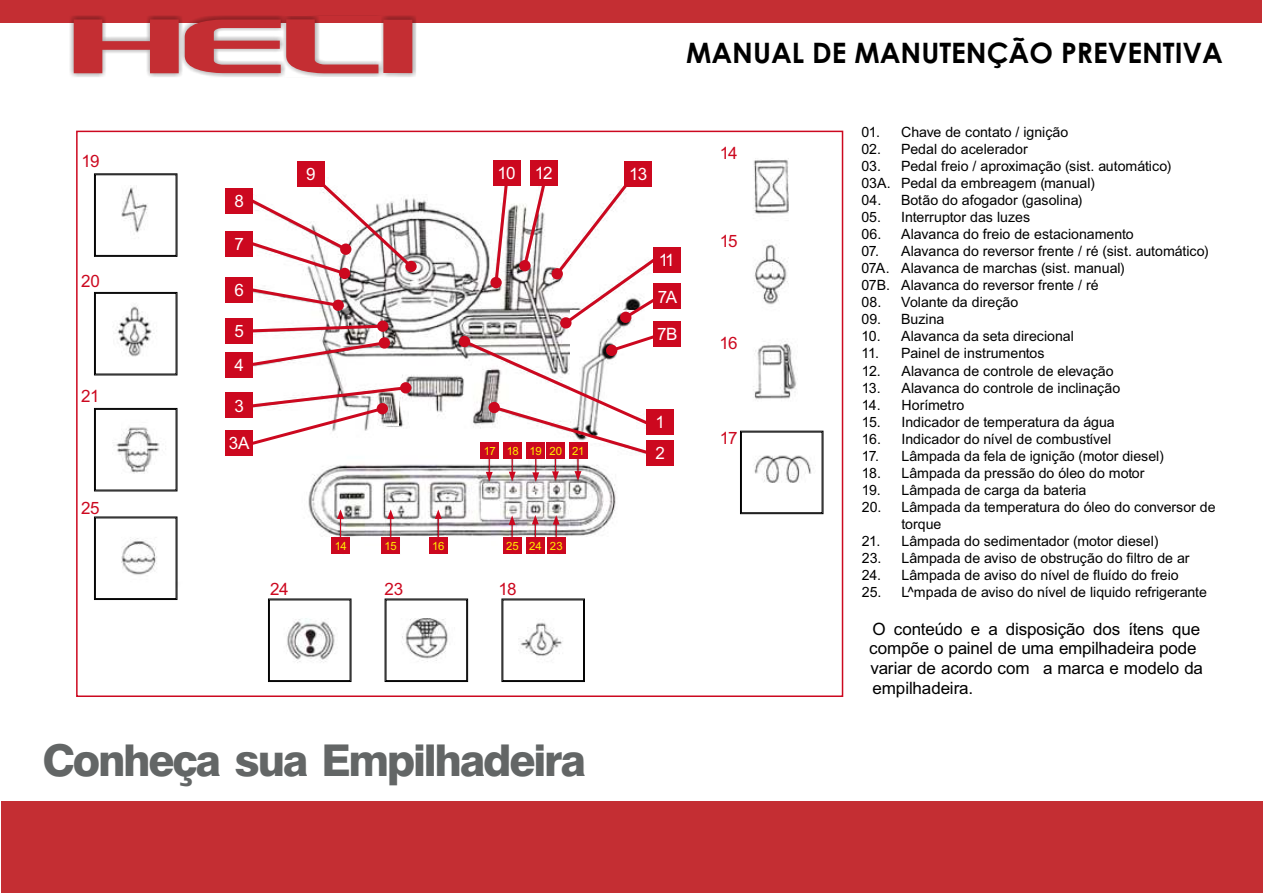
<style>
.page{position:relative;width:1263px;height:893px;background:#fff}
.page>*{position:absolute;margin:0;border:0;box-sizing:border-box;transform-origin:0 0}
.t1{font:800 43.8px "Swiss 721 BT";letter-spacing:-.05em;color:#636666}
.t2{font:700 28.2px "Century Gothic";color:#000}
.t3{font:16.95px/19.6px "Arial";letter-spacing:-.01em;color:#000}
.t4{font:16.95px/30.5px "Arial";letter-spacing:-.06em;color:#fff}
.t5{font:16.95px "Arial";letter-spacing:-.045em;color:#cc081f}
.t6{font:14.25px/17px "Arial";color:#000}
.t7{font:11.4px "Arial";letter-spacing:-.025em;color:#ffed00}
</style>
<div class="page">
<img style="left:94px;top:158px;width:730px;height:524px">
<svg style="left:405px;top:261px;width:12px;height:11px"></svg>
<svg style="left:246px;top:180px;width:169px;height:97px"></svg>
<div style="left:339px;top:268px;width:11px;height:11px;background:#cc081f;border-radius:50%"></div>
<svg style="left:247px;top:286px;width:95px;height:23px"></svg>
<div style="left:333px;top:300px;width:11px;height:11px;background:#cc081f;border-radius:50%"></div>
<svg style="left:377px;top:320px;width:11px;height:12px"></svg>
<svg style="left:248px;top:323px;width:140px;height:45px"></svg>
<div style="left:379px;top:337px;width:11px;height:12px;background:#cc081f;border-radius:50%"></div>
<hr style="left:512px;top:523px;width:1px;height:31px;background:#cc081f">
<svg style="left:509px;top:515px;width:7px;height:10px"></svg>
<hr style="left:535px;top:522px;width:1px;height:31px;background:#cc081f">
<svg style="left:532px;top:515px;width:7px;height:9px"></svg>
<hr style="left:556px;top:522px;width:1px;height:32px;background:#cc081f">
<svg style="left:553px;top:515px;width:7px;height:10px"></svg>
<hr style="left:438px;top:517px;width:1px;height:37px;background:#cc081f">
<svg style="left:435px;top:509px;width:7px;height:10px"></svg>
<hr style="left:390px;top:517px;width:1px;height:37px;background:#cc081f">
<svg style="left:387px;top:509px;width:7px;height:10px"></svg>
<hr style="left:340px;top:517px;width:1px;height:37px;background:#cc081f">
<svg style="left:337px;top:509px;width:7px;height:10px"></svg>
<svg style="left:94px;top:516px;width:83px;height:84px"></svg>
<div style="left:95px;top:518px;width:81px;height:81px;border:1px solid #000"></div>
<svg style="left:94px;top:408px;width:83px;height:83px"></svg>
<div style="left:95px;top:409px;width:81px;height:81px;border:1px solid #000"></div>
<svg style="left:94px;top:292px;width:83px;height:83px"></svg>
<div style="left:95px;top:293px;width:81px;height:81px;border:1px solid #000"></div>
<svg style="left:94px;top:173px;width:83px;height:84px"></svg>
<div style="left:95px;top:175px;width:81px;height:81px;border:1px solid #000"></div>
<svg style="left:268px;top:598px;width:83px;height:84px"></svg>
<div style="left:269px;top:600px;width:81px;height:81px;border:1px solid #000"></div>
<svg style="left:385px;top:598px;width:83px;height:84px"></svg>
<div style="left:386px;top:600px;width:81px;height:81px;border:1px solid #000"></div>
<svg style="left:501px;top:598px;width:84px;height:84px"></svg>
<div style="left:503px;top:600px;width:81px;height:81px;border:1px solid #000"></div>
<svg style="left:740px;top:431px;width:83px;height:83px"></svg>
<div style="left:741px;top:432px;width:81px;height:81px;border:1px solid #000"></div>
<div style="left:297px;top:161px;width:27px;height:25px;background:#cc081f"></div>
<div style="left:493px;top:160px;width:27px;height:26px;background:#cc081f"></div>
<div style="left:530px;top:160px;width:27px;height:26px;background:#cc081f"></div>
<div style="left:625px;top:162px;width:27px;height:25px;background:#cc081f"></div>
<div style="left:654px;top:247px;width:27px;height:25px;background:#cc081f"></div>
<div style="left:647px;top:409px;width:27px;height:26px;background:#cc081f"></div>
<div style="left:647px;top:440px;width:27px;height:25px;background:#cc081f"></div>
<div style="left:226px;top:393px;width:27px;height:25px;background:#cc081f"></div>
<div style="left:226px;top:352px;width:27px;height:26px;background:#cc081f"></div>
<div style="left:226px;top:318px;width:27px;height:25px;background:#cc081f"></div>
<div style="left:226px;top:277px;width:27px;height:26px;background:#cc081f"></div>
<div style="left:226px;top:231px;width:27px;height:25px;background:#cc081f"></div>
<div style="left:226px;top:188px;width:27px;height:26px;background:#cc081f"></div>
<div style="left:547px;top:537px;width:18px;height:17px;background:#cc081f"></div>
<div style="left:526px;top:537px;width:18px;height:17px;background:#cc081f"></div>
<div style="left:503px;top:537px;width:18px;height:17px;background:#cc081f"></div>
<div style="left:429px;top:537px;width:18px;height:17px;background:#cc081f"></div>
<div style="left:382px;top:537px;width:18px;height:17px;background:#cc081f"></div>
<div style="left:332px;top:537px;width:18px;height:17px;background:#cc081f"></div>
<div style="left:400px;top:382px;width:11px;height:11px;background:#cc081f;border-radius:50%"></div>
<div style="left:459px;top:336px;width:11px;height:11px;background:#cc081f;border-radius:50%"></div>
<div style="left:226px;top:430px;width:27px;height:26px;background:#cc081f"></div>
<svg style="left:248px;top:384px;width:161px;height:63px"></svg>
<div style="left:377px;top:403px;width:11px;height:11px;background:#cc081f;border-radius:50%"></div>
<div style="left:654px;top:284px;width:27px;height:25px;background:#cc081f"></div>
<svg style="left:461px;top:180px;width:200px;height:302px"></svg>
<div style="left:606px;top:345px;width:11px;height:11px;background:#cc081f;border-radius:50%"></div>
<div style="left:654px;top:321px;width:27px;height:26px;background:#cc081f"></div>
<div style="left:0;top:0;width:1261px;height:22px;background:#c42e33"></div>
<div style="left:2px;top:801px;width:1261px;height:92px;background:#c42e33"></div>
<div style="left:70px;top:15px;width:346px;height:62px;background:#383336;opacity:.49"></div>
<svg style="left:74px;top:19px;width:338px;height:54px"></svg>
<h2 class="t2" style="left:686px;top:41px;width:539px">MANUAL DE MANUTENÇÃO PREVENTIVA</h2>
<p class="t5" style="left:81px;top:155px;width:20px">19</p>
<p class="t5" style="left:81px;top:275px;width:20px">20</p>
<p class="t5" style="left:81px;top:389px;width:20px">21</p>
<p class="t5" style="left:81px;top:502px;width:20px">25</p>
<p class="t4" style="left:234px;top:188px;width:11px">8</p>
<p class="t4" style="left:234px;top:230px;width:11px">7</p>
<p class="t4" style="left:234px;top:276px;width:11px">6</p>
<p class="t4" style="left:234px;top:317px;width:11px">5</p>
<p class="t4" style="left:234px;top:351px;width:11px">4</p>
<p class="t4" style="left:234px;top:392px;width:11px">3</p>
<p class="t4" style="left:229px;top:430px;width:22px">3A</p>
<p class="t4" style="left:306px;top:160px;width:11px">9</p>
<p class="t4" style="left:497px;top:159px;width:57px">10 12</p>
<p class="t4" style="left:629px;top:161px;width:19px">13</p>
<p class="t4" style="left:659px;top:246px;width:17px">11</p>
<p class="t4" style="left:658px;top:283px;width:21px">7A</p>
<p class="t4" style="left:657px;top:321px;width:22px">7B</p>
<p class="t7" style="left:484px;top:447px;width:80px">17 18 19 20</p>
<p class="t7" style="left:572px;top:447px;width:14px">21</p>
<p class="t4" style="left:656px;top:409px;width:11px">1<br>2</p>
<p class="t7" style="left:335px;top:541px;width:14px">14</p>
<p class="t7" style="left:385px;top:541px;width:14px">15</p>
<p class="t7" style="left:432px;top:541px;width:14px">16</p>
<p class="t7" style="left:506px;top:541px;width:58px">25 24 23</p>
<p class="t5" style="left:270px;top:583px;width:20px">24</p>
<p class="t5" style="left:385px;top:583px;width:20px">23</p>
<p class="t5" style="left:498px;top:583px;width:20px">18</p>
<p class="t5" style="left:720px;top:146px;width:19px">14</p>
<p class="t5" style="left:720px;top:235px;width:20px">15</p>
<p class="t5" style="left:720px;top:337px;width:20px">16</p>
<p class="t5" style="left:720px;top:431px;width:19px">17</p>
<h1 class="t1" style="left:42px;top:743px;width:545px">Conheça sua Empilhadeira</h1>
<p class="t6" style="left:861px;top:125px;width:208px">01. Chave de contato / ignição</p>
<p class="t6" style="left:861px;top:142px;width:168px">02. Pedal do acelerador</p>
<p class="t6" style="left:861px;top:159px;width:311px">03. Pedal freio / aproximação (sist. automático)<br>03A. Pedal da embreagem (manual)</p>
<p class="t6" style="left:861px;top:193px;width:222px">04. Botão do afogador (gasolina)</p>
<p class="t6" style="left:861px;top:210px;width:170px">05. Interruptor das luzes</p>
<p class="t6" style="left:861px;top:227px;width:274px">06. Alavanca do freio de estacionamento</p>
<p class="t6" style="left:861px;top:244px;width:349px">07. Alavanca do reversor frente / ré (sist. automático)<br>07A. Alavanca de marchas (sist. manual)<br>07B. Alavanca do reversor frente / ré</p>
<p class="t6" style="left:861px;top:295px;width:158px">08. Volante da direção</p>
<p class="t6" style="left:861px;top:312px;width:85px">09. Buzina</p>
<p class="t6" style="left:861px;top:329px;width:214px">10. Alavanca da seta direcional</p>
<p class="t6" style="left:861px;top:346px;width:185px">11. Painel de instrumentos</p>
<p class="t6" style="left:862px;top:363px;width:253px">12. Alavanca de controle de elevação</p>
<p class="t6" style="left:862px;top:380px;width:260px">13. Alavanca do controle de inclinação</p>
<p class="t6" style="left:862px;top:397px;width:104px">14. Horímetro</p>
<p class="t6" style="left:862px;top:414px;width:255px">15. Indicador de temperatura da água</p>
<p class="t6" style="left:862px;top:432px;width:251px">16. Indicador do nível de combustível</p>
<p class="t6" style="left:862px;top:449px;width:304px">17. Lâmpada da fela de ignição (motor diesel)</p>
<p class="t6" style="left:862px;top:466px;width:284px">18. Lâmpada da pressão do óleo do motor</p>
<p class="t6" style="left:862px;top:483px;width:226px">19. Lâmpada de carga da bateria</p>
<p class="t6" style="left:901px;top:500px;width:316px;text-indent:-40px">20. Lâmpada da temperatura do óleo do conversor de torque</p>
<p class="t6" style="left:862px;top:534px;width:298px">21. Lâmpada do sedimentador (motor diesel)</p>
<p class="t6" style="left:862px;top:551px;width:329px">23. Lâmpada de aviso de obstrução do filtro de ar</p>
<p class="t6" style="left:862px;top:568px;width:318px">24. Lâmpada de aviso do nível de fluído do freio</p>
<p class="t6" style="left:862px;top:585px;width:347px">25. L^mpada de aviso do nível de liquido refrigerante</p>
<p class="t3" style="left:869px;top:621px;width:335px">O conteúdo e a disposição dos ítens que compõe o painel de uma empilhadeira pode variar de acordo com a marca e modelo da empilhadeira.</p>
</div>
